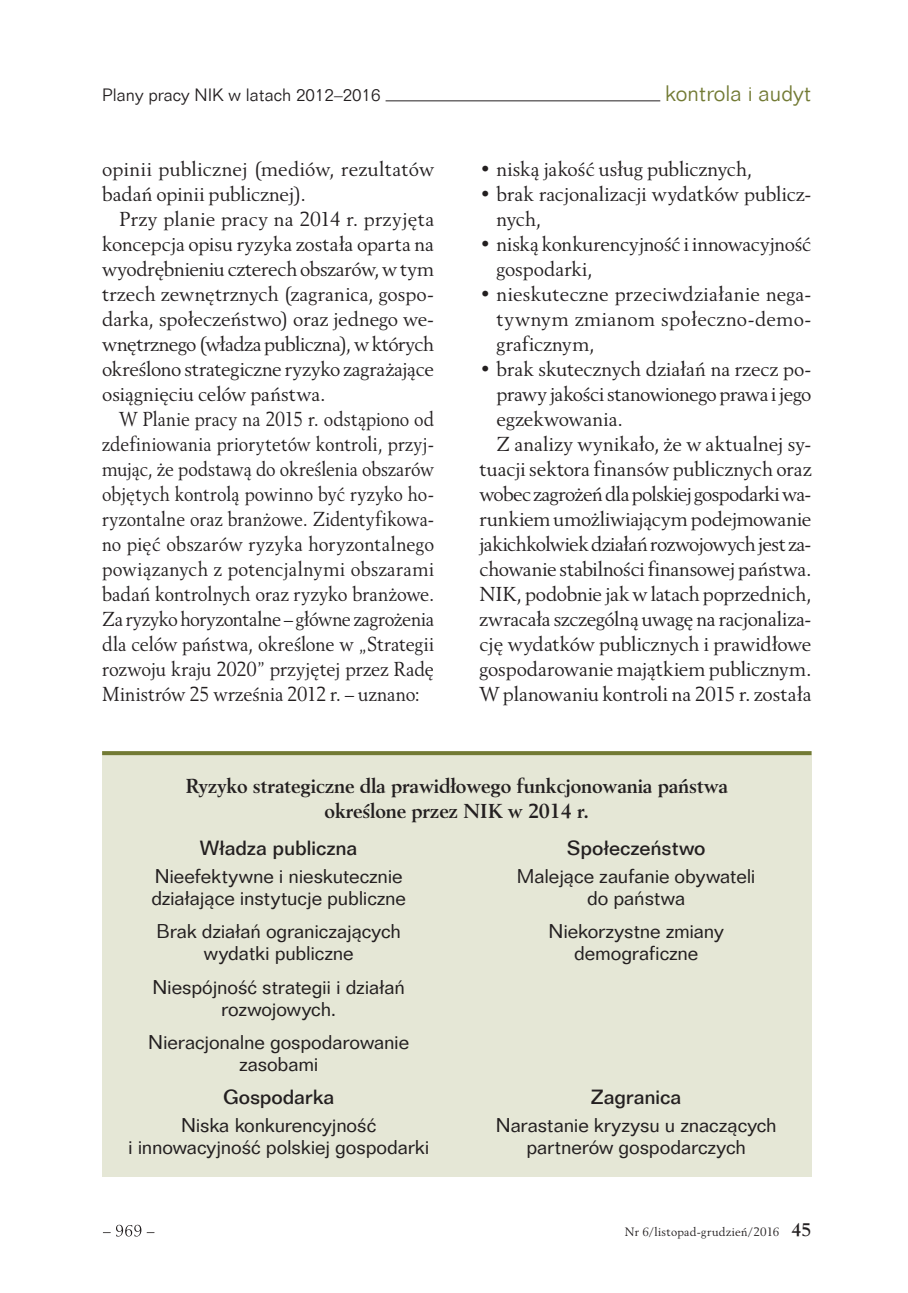
<style>
.page{position:relative;width:908px;height:1293px;background:#fff}
.page>*{position:absolute;margin:0;border:0;box-sizing:border-box;transform-origin:0 0}
.t1{font:300 21.8px "Folio TL";color:#727a34}
.t2{font:20px/25px "Revival 565 BT";letter-spacing:-.005em;color:#231f20}
.t3{font:20px/25px "Revival 565 BT";letter-spacing:-.005em;color:#231f20;text-align:justify;scale:.92 1}
.t4{font:700 20px/25px "Revival 565 BT";letter-spacing:-.01em;color:#231f20;text-align:center}
.t5{font:20px "Revival 565 BT";letter-spacing:-.03em;color:#231f20}
.t6{font:500 20px "Folio TL";letter-spacing:-.01em;color:#231f20}
.t7{font:20px "Revival 565 BT";letter-spacing:-.025em;color:#231f20}
.t8{font:19.4px/22px "Folio TL";letter-spacing:-.01em;color:#231f20;text-align:center}
.t9{font:300 17.4px "Folio TL";color:#231f20}
.t10{font:12px "Revival 565 BT";letter-spacing:.02em;color:#231f20}
.s1{font-weight:700;font-size:18px}
</style>
<div class="page">
<svg style="left:103px;top:1224px;width:51px;height:12px"></svg>
<hr style="left:385px;top:100px;width:275px;height:1px;background:#231f20">
<div style="left:102px;top:751px;width:709px;height:425px;background:#e5e7d6"></div>
<svg style="left:102px;top:751px;width:709px;height:4px;background:#767e3a"></svg>
<p class="t9" style="left:102px;top:83px;width:280px">Plany pracy NIK w latach 2012–2016</p>
<p class="t1" style="left:664px;top:79px;width:148px">kontrola i audyt</p>
<p class="t2" style="left:102px;top:157px;width:333px">opinii publicznej (mediów, rezultatów badań opinii publicznej).</p>
<p class="t2" style="left:102px;top:207px;width:333px;text-align:justify;text-indent:17px">Przy planie pracy na 2014 r. przyjęta koncepcja opisu ryzyka została oparta na wyodrębnieniu czterech obszarów, w tym trzech zewnętrznych (zagranica, gospo&shy;darka, społeczeństwo) oraz jednego we&shy;wnętrznego (władza publiczna), w których określono strategiczne ryzyko zagrażające osiągnięciu celów państwa.</p>
<p class="t3" style="left:102px;top:407px;width:362px;text-indent:17px">W Planie pracy na 2015 r. odstąpiono od zdefiniowania priorytetów kontroli, przyj&shy;mując, że podstawą do określenia obszarów objętych kontrolą powinno być ryzyko ho&shy;ryzontalne oraz branżowe. Zidentyfikowa&shy;no pięć obszarów ryzyka horyzontalnego powiązanych z potencjalnymi obszarami badań kontrolnych oraz ryzyko branżowe.<br>Za ryzyko horyzontalne – główne zagrożenia dla celów państwa, określone w „Strategii rozwoju kraju 2020” przyjętej przez Radę Ministrów 25 września 2012 r. – uznano:</p>
<p class="t2" style="left:479px;top:157px;width:274px">• niską jakość usług publicznych,</p>
<p class="t2" style="left:496px;top:182px;width:316px;text-indent:-17px">• brak racjonalizacji wydatków publicz&shy;nych,</p>
<p class="t2" style="left:496px;top:232px;width:316px;text-indent:-17px">• niską konkurencyjność i innowacyjność gospodarki,</p>
<p class="t2" style="left:496px;top:282px;width:316px;text-align:justify;text-indent:-17px">• nieskuteczne przeciwdziałanie nega&shy;tywnym zmianom społeczno-demo&shy;graficznym,</p>
<p class="t2" style="left:479px;top:357px;width:333px">• brak skutecznych działań na rzecz po-</p>
<p class="t7" style="left:496px;top:381px;width:316px">prawy jakości stanowionego prawa i jego</p>
<p class="t2" style="left:496px;top:407px;width:128px">egzekwowania.</p>
<p class="t2" style="left:496px;top:432px;width:316px">Z analizy wynikało, że w aktualnej sy-</p>
<p class="t2" style="left:479px;top:457px;width:333px">tuacji sektora finansów publicznych oraz</p>
<p class="t5" style="left:479px;top:481px;width:333px">wobec zagrożeń dla polskiej gospodarki wa-</p>
<p class="t2" style="left:479px;top:507px;width:333px">runkiem umożliwiającym podejmowanie</p>
<p class="t5" style="left:479px;top:531px;width:333px">jakichkolwiek działań rozwojowych jest za-</p>
<p class="t2" style="left:479px;top:557px;width:333px">chowanie stabilności finansowej państwa.</p>
<p class="t2" style="left:479px;top:582px;width:333px">NIK, podobnie jak w latach poprzednich,</p>
<p class="t2" style="left:479px;top:607px;width:333px">zwracała szczególną uwagę na racjonaliza-</p>
<p class="t2" style="left:479px;top:632px;width:333px">cję wydatków publicznych i prawidłowe</p>
<p class="t2" style="left:479px;top:657px;width:333px">gospodarowanie majątkiem publicznym.</p>
<p class="t2" style="left:479px;top:682px;width:333px">W planowaniu kontroli na 2015 r. została</p>
<p class="t4" style="left:185px;top:774px;width:544px">Ryzyko strategiczne dla prawidłowego funkcjonowania państwa określone przez NIK w 2014 r.</p>
<p class="t6" style="left:200px;top:835px;width:159px">Władza publiczna</p>
<p class="t8" style="left:151px;top:864px;width:256px;text-align:left">Nieefektywne i nieskutecznie działające instytucje publiczne</p>
<p class="t8" style="left:156px;top:919px;width:246px">Brak działań ograniczających wydatki publiczne</p>
<p class="t8" style="left:152px;top:975px;width:254px">Niespójność strategii i działań rozwojowych.</p>
<p class="t8" style="left:148px;top:1030px;width:262px">Nieracjonalne gospodarowanie zasobami</p>
<p class="t6" style="left:223px;top:1084px;width:113px">Gospodarka</p>
<p class="t8" style="left:128px;top:1113px;width:303px">Niska konkurencyjność<br>i innowacyjność polskiej gospodarki</p>
<p class="t6" style="left:566px;top:835px;width:140px">Społeczeństwo</p>
<p class="t8" style="left:516px;top:864px;width:240px">Malejące zaufanie obywateli do państwa</p>
<p class="t8" style="left:548px;top:919px;width:177px">Niekorzystne zmiany demograficzne</p>
<p class="t6" style="left:590px;top:1084px;width:92px">Zagranica</p>
<p class="t8" style="left:495px;top:1113px;width:282px">Narastanie kryzysu u znaczących partnerów gospodarczych</p>
<p class="t10" style="left:624px;top:1224px;width:188px">Nr 6/listopad-grudzień/2016 <span class="s1">45</span></p>
</div>
